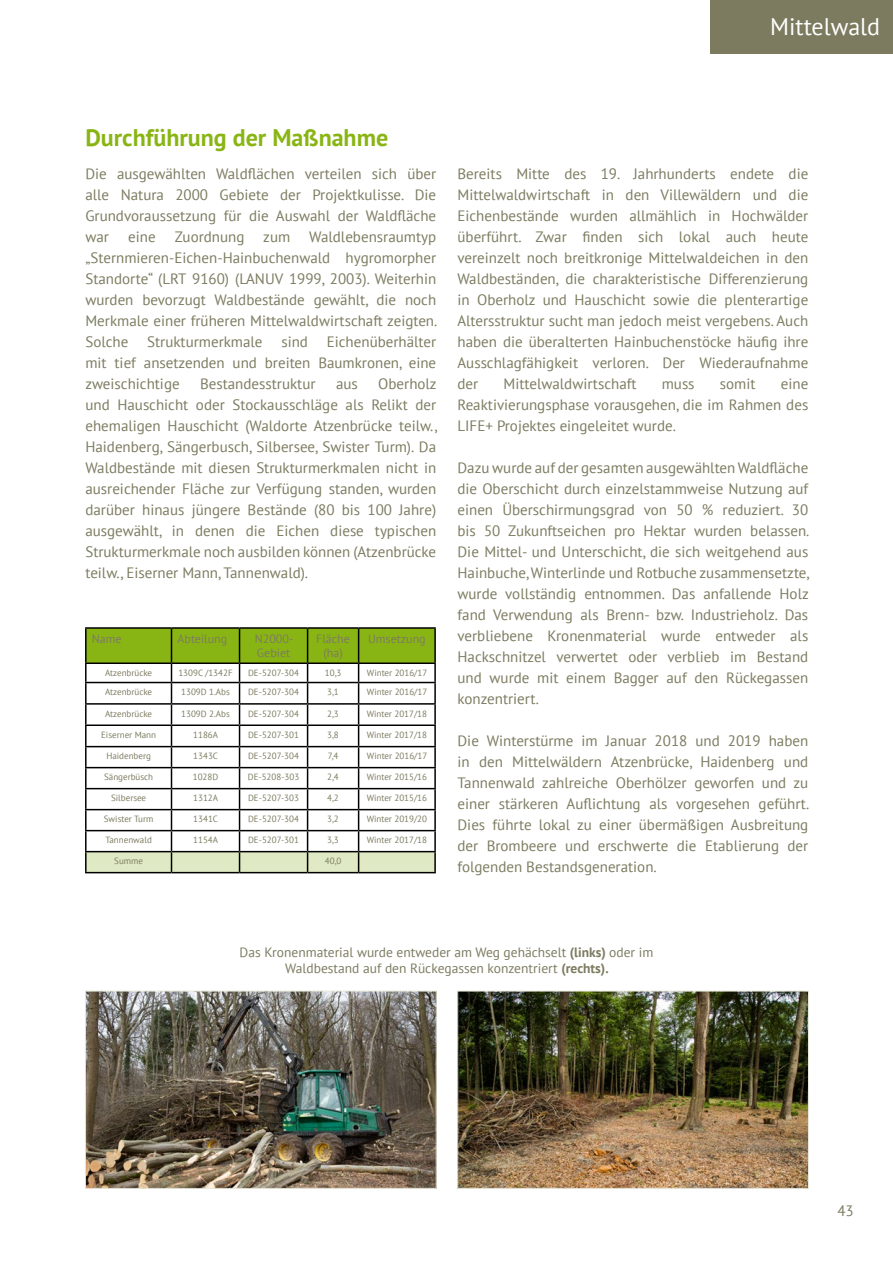
<style>
.page{position:relative;width:893px;height:1263px;background:#fff}
.page>*{position:absolute;margin:0;border:0;box-sizing:border-box;transform-origin:0 0}
._3-Heading{font:700 24px "PT Sans";color:#89b514}
.subhead{font:24px "PT Sans";color:#fff}
.t1{font:15px/21px "PT Sans";color:#7c7b60;text-align:justify}
.t2{font:13.5px/16.5px "PT Sans";color:#7c7b60;text-align:center}
._1_Headinggross{font:12px "PT Sans";color:#7c7b60}
._1_Headinggross-2{font:9px "PT Sans";color:#7c7b60}
.s1{font-weight:700}
</style>
<div class="page">
<hr style="left:85px;top:627px;width:86px;height:2px;background:#000">
<hr style="left:171px;top:627px;width:69px;height:2px;background:#000">
<hr style="left:240px;top:627px;width:68px;height:2px;background:#000">
<hr style="left:308px;top:627px;width:51px;height:2px;background:#000">
<hr style="left:359px;top:627px;width:77px;height:2px;background:#000">
<svg style="left:85px;top:628px;width:351px;height:244px"></svg>
<hr style="left:434px;top:852px;width:2px;height:20px;background:#000">
<hr style="left:85px;top:872px;width:86px;height:1px;background:#000">
<hr style="left:171px;top:872px;width:69px;height:1px;background:#000">
<hr style="left:240px;top:872px;width:68px;height:1px;background:#000">
<hr style="left:308px;top:872px;width:51px;height:1px;background:#000">
<hr style="left:359px;top:872px;width:77px;height:1px;background:#000">
<img style="left:459px;top:993px;width:348px;height:193px">
<div style="left:457px;top:991px;width:352px;height:197px;border:1px solid #e9e9db"></div>
<img style="left:87px;top:993px;width:347px;height:193px">
<div style="left:85px;top:991px;width:351px;height:197px;border:1px solid #e9e9db"></div>
<div style="left:710px;top:0;width:183px;height:54px;background:#7c7b60"></div>
<p class="subhead" style="left:770px;top:11px;width:112px">Mittelwald</p>
<h3 class="_3-Heading" style="left:85px;top:121px;width:304px">Durchführung der Maßnahme</h3>
<p class="t1" style="left:85px;top:163px;width:352px">Die ausgewählten Waldflächen verteilen sich über alle Natura 2000 Gebiete der Projektkulisse. Die Grundvoraussetzung für die Auswahl der Waldfläche war</p>
<p class="t1" style="left:128px;top:226px;width:29px">eine</p>
<p class="t1" style="left:175px;top:226px;width:71px">Zuordnung</p>
<p class="t1" style="left:263px;top:226px;width:28px">zum</p>
<p class="t1" style="left:85px;top:226px;width:353px;text-indent:224px">Waldlebensraumtyp „Sternmieren-Eichen-Hainbuchenwald hygromorpher Standorte“ (LRT 9160) (LANUV 1999, 2003). Weiterhin wurden bevorzugt Waldbestände gewählt, die noch Merkmale einer früheren Mittelwaldwirtschaft zeigten.<br>Solche</p>
<p class="t1" style="left:147px;top:331px;width:117px">Strukturmerkmale</p>
<p class="t1" style="left:281px;top:331px;width:28px">sind</p>
<p class="t1" style="left:85px;top:331px;width:352px;text-indent:241px">Eichenüberhälter mit tief ansetzenden und breiten Baumkronen, eine zweischichtige</p>
<p class="t1" style="left:85px;top:373px;width:353px;text-indent:293px">Oberholz und Hauschicht oder Stockausschläge als Relikt der ehemaligen Hauschicht (Waldorte Atzenbrücke teilw., Haidenberg, Sängerbusch, Silbersee, Swister Turm). Da Waldbestände mit diesen Strukturmerkmalen nicht in ausreichender Fläche zur Verfügung standen, wurden darüber hinaus jüngere Bestände (80 bis 100 Jahre) ausgewählt, in denen die Eichen diese typischen Strukturmerkmale noch ausbilden können (Atzenbrücke teilw., Eiserner Mann, Tannenwald).</p>
<p class="t1" style="left:200px;top:373px;width:117px">Bestandesstruktur</p>
<p class="t1" style="left:336px;top:373px;width:23px">aus</p>
<p class="_1_Headinggross" style="left:92px;top:631px;width:31px">Name</p>
<p class="_1_Headinggross" style="left:177px;top:631px;width:51px">Abteilung</p>
<h1 class="_1_Headinggross" style="left:255px;top:631px;width:40px">N2000-</h1>
<h1 class="_1_Headinggross" style="left:257px;top:645px;width:35px">Gebiet</h1>
<h1 class="_1_Headinggross" style="left:316px;top:631px;width:35px">Fläche</h1>
<h1 class="_1_Headinggross" style="left:323px;top:645px;width:21px">(ha)</h1>
<h1 class="_1_Headinggross" style="left:368px;top:631px;width:59px">Umsetzung</h1>
<h1 class="_1_Headinggross-2" style="left:105px;top:667px;width:49px">Atzenbrücke</h1>
<h1 class="_1_Headinggross-2" style="left:178px;top:667px;width:56px">1309C /1342F</h1>
<h1 class="_1_Headinggross-2" style="left:248px;top:667px;width:52px">DE-5207-304</h1>
<h1 class="_1_Headinggross-2" style="left:325px;top:667px;width:18px">10,3</h1>
<h1 class="_1_Headinggross-2" style="left:367px;top:667px;width:62px">Winter 2016/17</h1>
<h1 class="_1_Headinggross-2" style="left:105px;top:686px;width:49px">Atzenbrücke</h1>
<h1 class="_1_Headinggross-2" style="left:181px;top:686px;width:50px">1309D 1.Abs</h1>
<h1 class="_1_Headinggross-2" style="left:248px;top:686px;width:52px">DE-5207-304</h1>
<h1 class="_1_Headinggross-2" style="left:327px;top:686px;width:13px">3,1</h1>
<h1 class="_1_Headinggross-2" style="left:367px;top:686px;width:62px">Winter 2016/17</h1>
<h1 class="_1_Headinggross-2" style="left:105px;top:708px;width:49px">Atzenbrücke</h1>
<h1 class="_1_Headinggross-2" style="left:181px;top:708px;width:50px">1309D 2.Abs</h1>
<h1 class="_1_Headinggross-2" style="left:248px;top:708px;width:52px">DE-5207-304</h1>
<h1 class="_1_Headinggross-2" style="left:327px;top:708px;width:13px">2,3</h1>
<h1 class="_1_Headinggross-2" style="left:367px;top:708px;width:62px">Winter 2017/18</h1>
<h1 class="_1_Headinggross-2" style="left:101px;top:729px;width:57px">Eiserner Mann</h1>
<h1 class="_1_Headinggross-2" style="left:193px;top:729px;width:26px">1186A</h1>
<h1 class="_1_Headinggross-2" style="left:248px;top:729px;width:52px">DE-5207-301</h1>
<h1 class="_1_Headinggross-2" style="left:327px;top:729px;width:13px">3,8</h1>
<h1 class="_1_Headinggross-2" style="left:367px;top:729px;width:62px">Winter 2017/18</h1>
<h1 class="_1_Headinggross-2" style="left:106px;top:750px;width:46px">Haidenberg</h1>
<h1 class="_1_Headinggross-2" style="left:193px;top:750px;width:26px">1343C</h1>
<h1 class="_1_Headinggross-2" style="left:248px;top:750px;width:52px">DE-5207-304</h1>
<h1 class="_1_Headinggross-2" style="left:328px;top:750px;width:12px">7,4</h1>
<h1 class="_1_Headinggross-2" style="left:367px;top:750px;width:62px">Winter 2016/17</h1>
<h1 class="_1_Headinggross-2" style="left:104px;top:771px;width:51px">Sängerbüsch</h1>
<h1 class="_1_Headinggross-2" style="left:193px;top:771px;width:27px">1028D</h1>
<h1 class="_1_Headinggross-2" style="left:248px;top:771px;width:53px">DE-5208-303</h1>
<h1 class="_1_Headinggross-2" style="left:327px;top:771px;width:13px">2,4</h1>
<h1 class="_1_Headinggross-2" style="left:367px;top:771px;width:62px">Winter 2015/16</h1>
<h1 class="_1_Headinggross-2" style="left:111px;top:792px;width:37px">Silbersee</h1>
<h1 class="_1_Headinggross-2" style="left:193px;top:792px;width:26px">1312A</h1>
<h1 class="_1_Headinggross-2" style="left:248px;top:792px;width:52px">DE-5207-303</h1>
<h1 class="_1_Headinggross-2" style="left:327px;top:792px;width:13px">4,2</h1>
<h1 class="_1_Headinggross-2" style="left:367px;top:792px;width:62px">Winter 2015/16</h1>
<h1 class="_1_Headinggross-2" style="left:104px;top:813px;width:51px">Swister Turm</h1>
<h1 class="_1_Headinggross-2" style="left:193px;top:813px;width:26px">1341C</h1>
<h1 class="_1_Headinggross-2" style="left:248px;top:813px;width:52px">DE-5207-304</h1>
<h1 class="_1_Headinggross-2" style="left:327px;top:813px;width:13px">3,2</h1>
<h1 class="_1_Headinggross-2" style="left:367px;top:813px;width:62px">Winter 2019/20</h1>
<h1 class="_1_Headinggross-2" style="left:105px;top:834px;width:48px">Tannenwald</h1>
<h1 class="_1_Headinggross-2" style="left:193px;top:834px;width:26px">1154A</h1>
<h1 class="_1_Headinggross-2" style="left:248px;top:834px;width:52px">DE-5207-301</h1>
<h1 class="_1_Headinggross-2" style="left:327px;top:834px;width:13px">3,3</h1>
<h1 class="_1_Headinggross-2" style="left:367px;top:834px;width:62px">Winter 2017/18</h1>
<h1 class="_1_Headinggross-2" style="left:114px;top:855px;width:30px">Summe</h1>
<h1 class="_1_Headinggross-2" style="left:325px;top:855px;width:18px">40,0</h1>
<p class="t1" style="left:457px;top:163px;width:352px">Bereits Mitte des 19. Jahrhunderts endete die Mittelwaldwirtschaft in den Villewäldern und die Eichenbestände wurden allmählich in Hochwälder überführt. Zwar finden sich lokal auch heute vereinzelt noch breitkronige Mittelwaldeichen in den Waldbeständen, die charakteristische Differenzierung in Oberholz und Hauschicht sowie die plenterartige Altersstruktur sucht man jedoch meist vergebens. Auch haben die überalterten Hainbuchenstöcke häufig ihre Ausschlagfähigkeit verloren. Der Wiederaufnahme der</p>
<p class="t1" style="left:457px;top:373px;width:352px;text-indent:323px">eine Reaktivierungsphase vorausgehen, die im Rahmen des LIFE+ Projektes eingeleitet wurde.</p>
<p class="t1" style="left:457px;top:457px;width:353px">Dazu wurde auf der gesamten ausgewählten Waldfläche die Oberschicht durch einzelstammweise Nutzung auf einen Überschirmungsgrad von 50 % reduziert. 30 bis 50 Zukunftseichen pro Hektar wurden belassen.<br>Die Mittel- und Unterschicht, die sich weitgehend aus Hainbuche, Winterlinde und Rotbuche zusammensetzte, wurde vollständig entnommen. Das anfallende Holz fand Verwendung als Brenn- bzw. Industrieholz. Das verbliebene Kronenmaterial wurde entweder als Hackschnitzel verwertet oder verblieb im Bestand und wurde mit einem Bagger auf den Rückegassen konzentriert.</p>
<p class="t1" style="left:457px;top:730px;width:353px">Die Winterstürme im Januar 2018 und 2019 haben in den Mittelwäldern Atzenbrücke, Haidenberg und Tannenwald zahlreiche Oberhölzer geworfen und zu einer stärkeren Auflichtung als vorgesehen geführt.<br>Dies führte lokal zu einer übermäßigen Ausbreitung der Brombeere und erschwerte die Etablierung der folgenden Bestandsgeneration.</p>
<p class="t1" style="left:504px;top:373px;width:134px">Mittelwaldwirtschaft</p>
<p class="t1" style="left:662px;top:373px;width:34px">muss</p>
<p class="t1" style="left:720px;top:373px;width:37px">somit</p>
<p class="t2" style="left:240px;top:943px;width:415px">Das Kronenmaterial wurde entweder am Weg gehächselt <span class="s1">(links)</span> oder im<br>Waldbestand auf den Rückegassen konzentriert <span class="s1">(rechts).</span></p>
<p class="t1" style="left:837px;top:1200px;width:18px">43</p>
</div>
